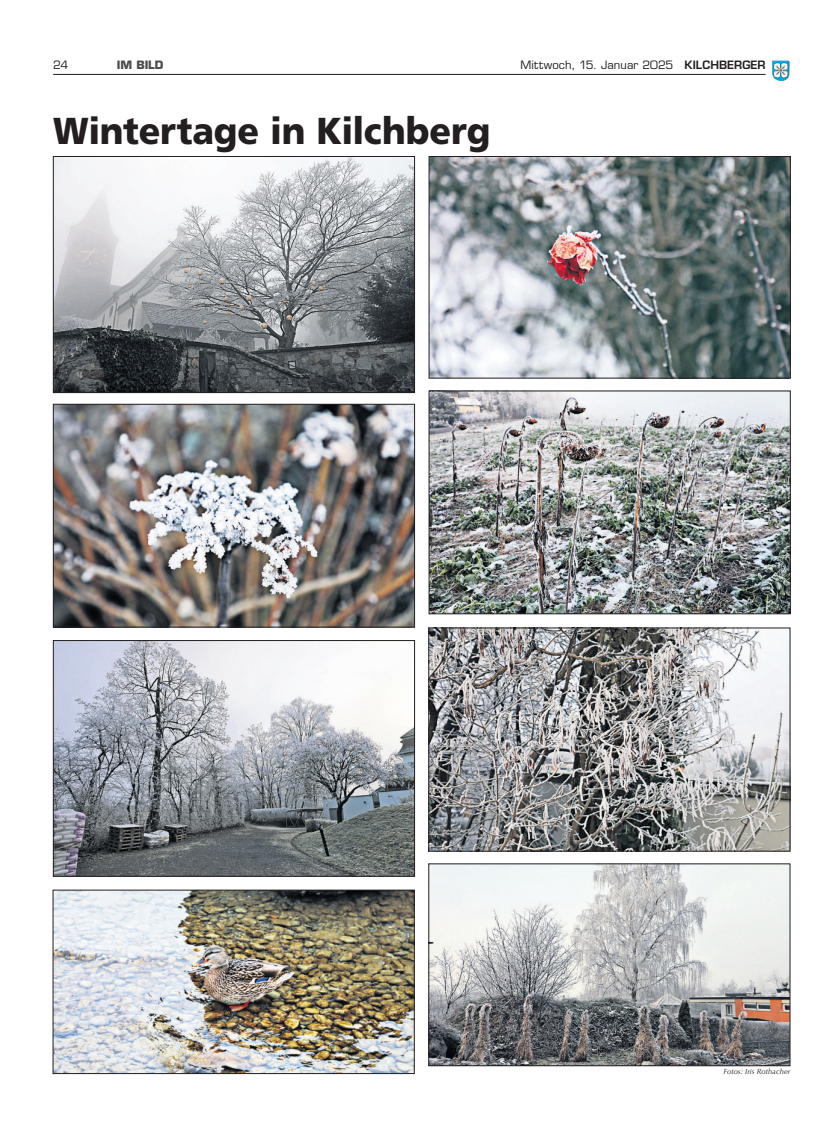
<style>
.page{position:relative;width:833px;height:1134px;background:#fff}
.page>*{position:absolute;margin:0;border:0;box-sizing:border-box;transform-origin:0 0}
.t1{font:900 37.5px "Frutiger LT";letter-spacing:-.005em;color:#231f20;scale:.95 1}
.t2{font:11.25px "Eurostile LT";letter-spacing:.005em;color:#231f20}
.t3{font:700 11.25px "Eurostile LT";letter-spacing:-.005em;color:#4d4d4d}
.t4{font:italic 7.5px "Optima LT";letter-spacing:.01em;color:#231f20}
.s1{font-weight:600}
</style>
<div class="page">
<img style="left:772px;top:61px;width:17px;height:20px">
<hr style="left:53px;top:74px;width:712px;height:1px;background:#231f20">
<img style="left:55px;top:158px;width:358px;height:233px">
<div style="left:53px;top:156px;width:362px;height:237px;border:1px solid #231f20"></div>
<img style="left:55px;top:406px;width:358px;height:219px">
<div style="left:53px;top:404px;width:362px;height:223px;border:1px solid #231f20"></div>
<img style="left:55px;top:642px;width:358px;height:232px">
<div style="left:53px;top:640px;width:362px;height:236px;border:1px solid #231f20"></div>
<img style="left:55px;top:892px;width:357px;height:180px">
<div style="left:53px;top:890px;width:361px;height:184px;border:1px solid #231f20"></div>
<img style="left:431px;top:158px;width:357px;height:218px">
<div style="left:429px;top:156px;width:361px;height:222px;border:1px solid #231f20"></div>
<img style="left:430px;top:630px;width:358px;height:219px">
<div style="left:428px;top:628px;width:362px;height:223px;border:1px solid #231f20"></div>
<img style="left:430px;top:866px;width:358px;height:198px">
<div style="left:428px;top:864px;width:362px;height:202px;border:1px solid #231f20"></div>
<img style="left:431px;top:393px;width:357px;height:219px">
<div style="left:429px;top:391px;width:361px;height:223px;border:1px solid #231f20"></div>
<p class="t2" style="left:53px;top:58px;width:17px">24</p>
<p class="t3" style="left:117px;top:60px;width:48px">IM BILD</p>
<p class="t2" style="left:520px;top:58px;width:246px">Mittwoch, 15. Januar 2025 <span class="s1">KILCHBERGER</span></p>
<h1 class="t1" style="left:53px;top:117px;width:462px">Wintertage in Kilchberg</h1>
<p class="t4" style="left:723px;top:1069px;width:69px">Fotos: Iris Rothacher</p>
</div>
